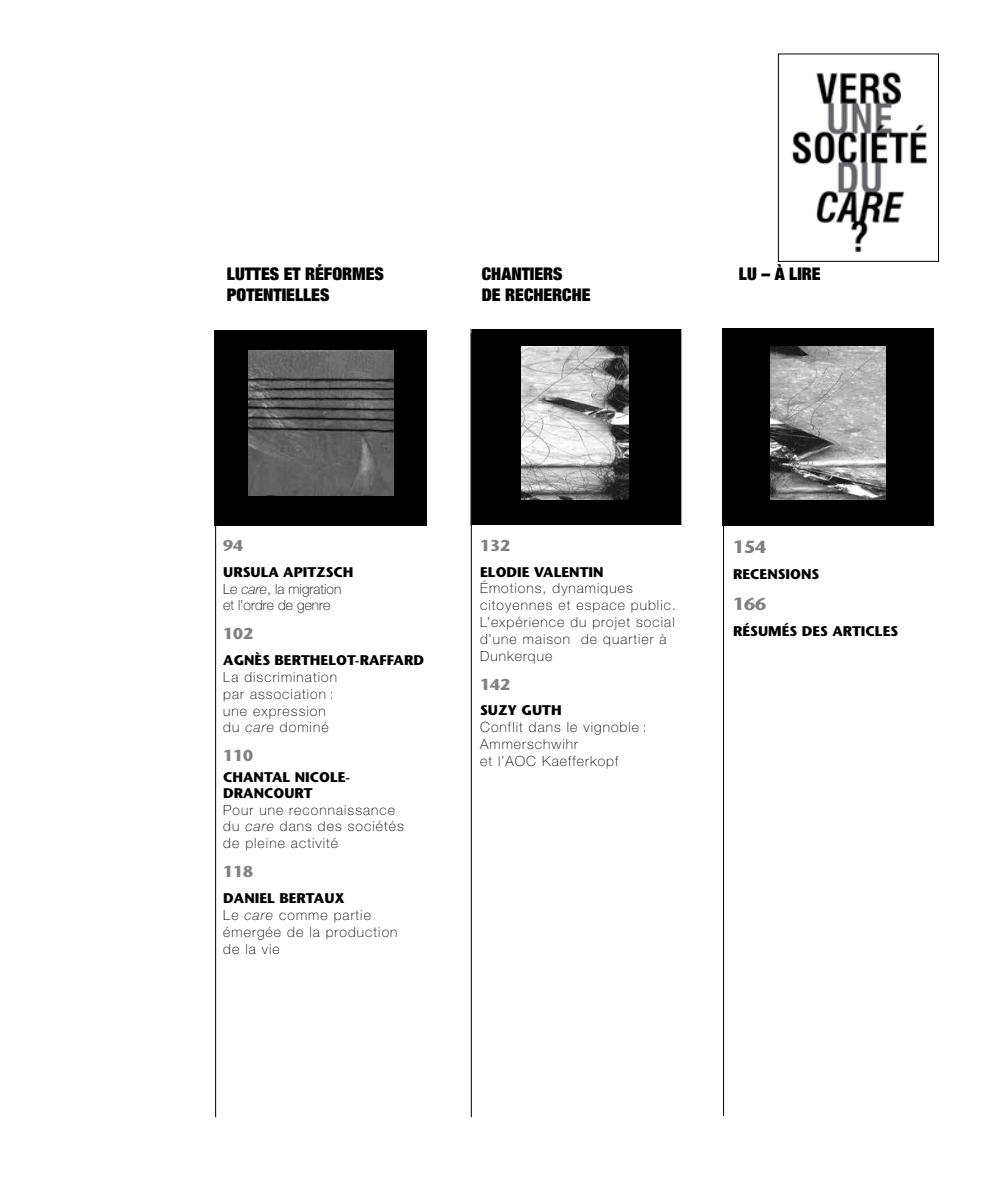
<style>
.page{position:relative;width:993px;height:1191px;background:#fff}
.page>*{position:absolute;margin:0;border:0;box-sizing:border-box;transform-origin:0 0}
.t1{font:900 condensed 17.5px/21px "Helvetica Neue LT Std";color:#000}
.t2{font:700 17.5px "Stone Sans Std";color:#818084}
.t3{font:700 15.75px "Stone Sans Std";color:#818084}
.t4{font:100 14px/16.8px "Helvetica Neue LT Std";letter-spacing:.075em;color:#000}
.t5{font:700 14px/15.8px "Stone Sans Std";color:#000}
.t6{font:100 14px/16.8px "Helvetica Neue LT Std";letter-spacing:.005em;color:#000}
.s1{font-style:italic}
</style>
<div class="page">
<div style="left:722px;top:328px;width:211px;height:197px;background:#000"></div>
<div style="left:470px;top:328px;width:211px;height:197px;background:#000"></div>
<hr style="left:215px;top:333px;width:1px;height:784px;background:#000">
<hr style="left:471px;top:333px;width:1px;height:784px;background:#000">
<hr style="left:723px;top:332px;width:1px;height:784px;background:#000">
<div style="left:215px;top:330px;width:212px;height:196px;background:#000"></div>
<img style="left:792px;top:72px;width:136px;height:181px">
<img style="left:521px;top:346px;width:107px;height:153px">
<img style="left:770px;top:346px;width:115px;height:153px">
<img style="left:248px;top:350px;width:145px;height:145px">
<p class="t1" style="left:227px;top:263px;width:158px">LUTTES ET RÉFORMES<br>POTENTIELLES</p>
<p class="t1" style="left:481px;top:263px;width:110px">CHANTIERS<br>DE RECHERCHE</p>
<p class="t1" style="left:738px;top:263px;width:83px">LU – À LIRE</p>
<p class="t3" style="left:223px;top:536px;width:21px">94</p>
<p class="t5" style="left:223px;top:564px;width:132px">URSULA APITZSCH</p>
<p class="t6" style="left:223px;top:580px;width:120px">Le <span class="s1">care</span>, la migration et l’ordre de genre</p>
<p class="t3" style="left:223px;top:624px;width:31px">102</p>
<p class="t5" style="left:223px;top:652px;width:202px">AGNÈS BERTHELOT-RAFFARD</p>
<p class="t4" style="left:223px;top:668px;width:115px">La discrimination par association : une expression du <span class="s1">care</span> dominé</p>
<p class="t3" style="left:223px;top:746px;width:31px">110</p>
<p class="t5" style="left:223px;top:769px;width:129px">CHANTAL NICOLE-<br>DRANCOURT</p>
<p class="t4" style="left:223px;top:801px;width:182px">Pour une reconnaissance du <span class="s1">care</span> dans des sociétés de pleine activité</p>
<p class="t3" style="left:223px;top:862px;width:31px">118</p>
<p class="t5" style="left:223px;top:890px;width:123px">DANIEL BERTAUX</p>
<p class="t4" style="left:223px;top:906px;width:176px">Le <span class="s1">care</span> comme partie émergée de la production de la vie</p>
<p class="t3" style="left:480px;top:536px;width:31px">132</p>
<p class="t5" style="left:480px;top:564px;width:125px">ELODIE VALENTIN</p>
<p class="t4" style="left:480px;top:580px;width:197px">Émotions, dynamiques citoyennes et espace public.<br>L’expérience du projet social d’une maison de quartier à<br>Dunkerque</p>
<p class="t3" style="left:480px;top:674px;width:31px">142</p>
<p class="t5" style="left:480px;top:702px;width:83px">SUZY GUTH</p>
<p class="t4" style="left:480px;top:719px;width:168px">Conflit dans le vignoble :<br>Ammerschwihr<br>et l’AOC Kaefferkopf</p>
<p class="t2" style="left:732px;top:536px;width:35px">154</p>
<p class="t5" style="left:732px;top:566px;width:88px">RECENSIONS</p>
<p class="t2" style="left:732px;top:593px;width:35px">166</p>
<p class="t5" style="left:732px;top:623px;width:167px">RÉSUMÉS DES ARTICLES</p>
</div>
